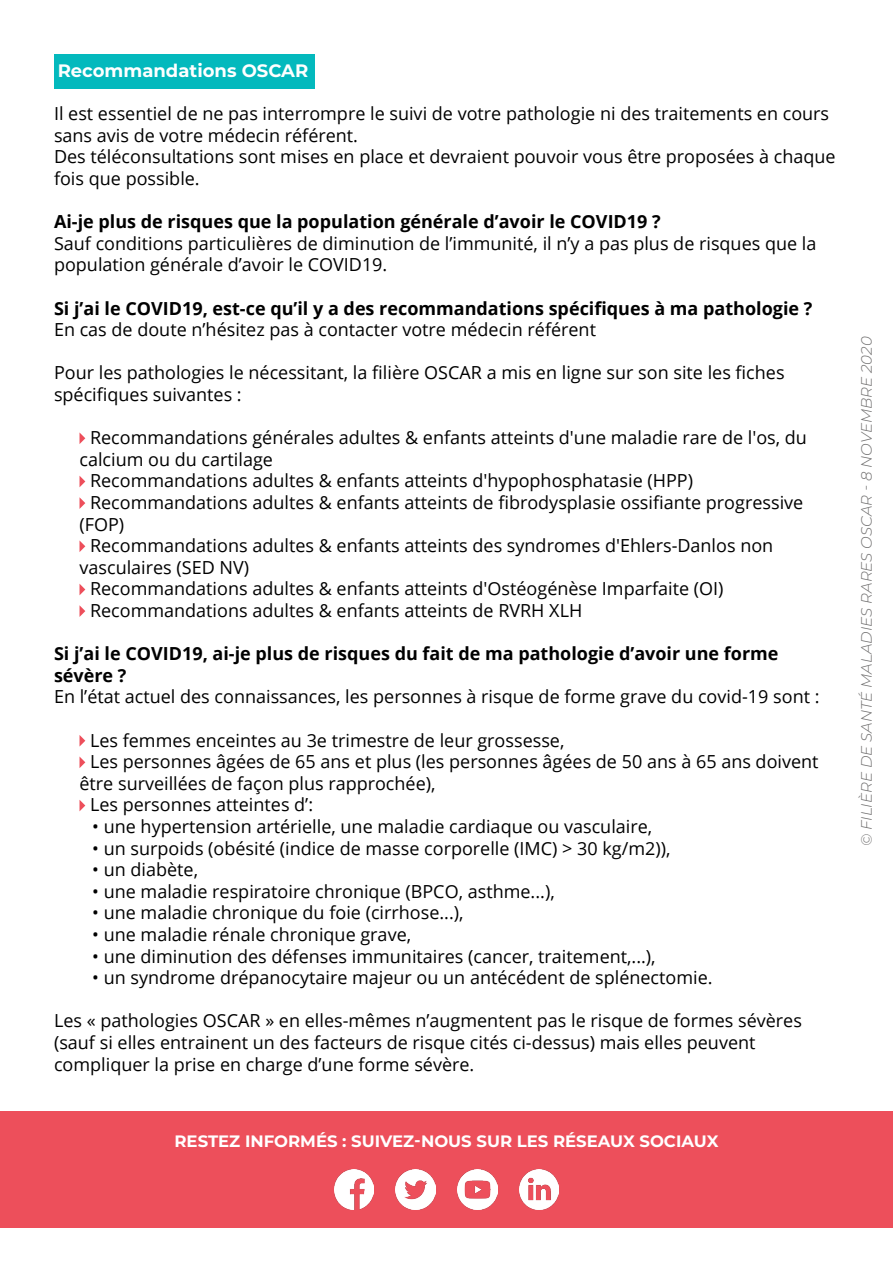
<style>
.page{position:relative;width:893px;height:1263px;background:#fff}
.page>*{position:absolute;margin:0;border:0;box-sizing:border-box;transform-origin:0 0}
.t1{font:18px/21.6px "Open Sans";color:#000}
.t2{font:700 18px/21.6px "Open Sans";color:#000}
.t3{font:700 18px "Montserrat";color:#fff}
.t4{font:700 16.5px "Montserrat";color:#fff}
.t5{font:italic 300 15px "Montserrat";color:#706f6f}
</style>
<div class="page">
<div style="left:0;top:1110px;width:893px;height:117px;background:#ed4f5b"></div>
<img style="left:334px;top:1169px;width:40px;height:40px">
<img style="left:519px;top:1169px;width:40px;height:40px">
<img style="left:396px;top:1169px;width:39px;height:40px">
<img style="left:457px;top:1169px;width:40px;height:40px">
<svg style="left:80px;top:433px;width:5px;height:11px"></svg>
<svg style="left:80px;top:476px;width:5px;height:11px"></svg>
<svg style="left:80px;top:498px;width:5px;height:11px"></svg>
<svg style="left:80px;top:541px;width:5px;height:11px"></svg>
<svg style="left:80px;top:584px;width:5px;height:11px"></svg>
<svg style="left:80px;top:606px;width:5px;height:11px"></svg>
<svg style="left:80px;top:735px;width:5px;height:11px"></svg>
<svg style="left:80px;top:757px;width:5px;height:11px"></svg>
<svg style="left:80px;top:800px;width:5px;height:11px"></svg>
<div style="left:54px;top:54px;width:261px;height:34px;background:#03b9bd"></div>
<p class="t3" style="left:58px;top:57px;width:252px">Recommandations OSCAR</p>
<p class="t1" style="left:54px;top:102px;width:783px">Il est essentiel de ne pas interrompre le suivi de votre pathologie ni des traitements en cours sans avis de votre médecin référent.<br>Des téléconsultations sont mises en place et devraient pouvoir vous être proposées à chaque fois que possible.</p>
<p class="t2" style="left:54px;top:210px;width:608px">Ai-je plus de risques que la population générale d’avoir le COVID19 ?</p>
<p class="t1" style="left:54px;top:232px;width:764px">Sauf conditions particulières de diminution de l’immunité, il n’y a pas plus de risques que la population générale d’avoir le COVID19.</p>
<p class="t2" style="left:54px;top:297px;width:760px">Si j’ai le COVID19, est-ce qu’il y a des recommandations spécifiques à ma pathologie ?</p>
<p class="t1" style="left:54px;top:318px;width:544px">En cas de doute n’hésitez pas à contacter votre médecin référent</p>
<p class="t1" style="left:54px;top:361px;width:732px">Pour les pathologies le nécessitant, la filière OSCAR a mis en ligne sur son site les fiches spécifiques suivantes :</p>
<p class="t1" style="left:90px;top:426px;width:718px">Recommandations générales adultes &amp; enfants atteints d'une maladie rare de l'os, du</p>
<p class="t1" style="left:80px;top:448px;width:195px">calcium ou du cartilage</p>
<p class="t1" style="left:90px;top:469px;width:605px">Recommandations adultes &amp; enfants atteints d'hypophosphatasie (HPP)</p>
<p class="t1" style="left:90px;top:491px;width:715px">Recommandations adultes &amp; enfants atteints de fibrodysplasie ossifiante progressive</p>
<p class="t1" style="left:80px;top:513px;width:46px">(FOP)</p>
<p class="t1" style="left:90px;top:534px;width:685px">Recommandations adultes &amp; enfants atteints des syndromes d'Ehlers-Danlos non</p>
<p class="t1" style="left:80px;top:556px;width:171px">vasculaires (SED NV)</p>
<p class="t1" style="left:90px;top:577px;width:635px">Recommandations adultes &amp; enfants atteints d'Ostéogénèse Imparfaite (OI)</p>
<p class="t1" style="left:90px;top:599px;width:494px">Recommandations adultes &amp; enfants atteints de RVRH XLH</p>
<p class="t2" style="left:54px;top:642px;width:726px">Si j’ai le COVID19, ai-je plus de risques du fait de ma pathologie d’avoir une forme sévère ?</p>
<p class="t1" style="left:54px;top:685px;width:767px">En l’état actuel des connaissances, les personnes à risque de forme grave du covid-19 sont :</p>
<p class="t1" style="left:90px;top:729px;width:476px">Les femmes enceintes au 3e trimestre de leur grossesse,</p>
<p class="t1" style="left:90px;top:750px;width:730px">Les personnes âgées de 65 ans et plus (les personnes âgées de 50 ans à 65 ans doivent</p>
<p class="t1" style="left:80px;top:772px;width:357px">être surveillées de façon plus rapprochée),</p>
<p class="t1" style="left:90px;top:793px;width:225px">Les personnes atteintes d’:</p>
<p class="t1" style="left:92px;top:815px;width:562px">• une hypertension artérielle, une maladie cardiaque ou vasculaire,</p>
<p class="t1" style="left:92px;top:837px;width:580px">• un surpoids (obésité (indice de masse corporelle (IMC) &gt; 30 kg/m2)),</p>
<p class="t1" style="left:92px;top:858px;width:107px">• un diabète,</p>
<p class="t1" style="left:92px;top:880px;width:464px">• une maladie respiratoire chronique (BPCO, asthme...),</p>
<p class="t1" style="left:92px;top:901px;width:373px">• une maladie chronique du foie (cirrhose...),</p>
<p class="t1" style="left:92px;top:923px;width:320px">• une maladie rénale chronique grave,</p>
<p class="t1" style="left:92px;top:945px;width:565px">• une diminution des défenses immunitaires (cancer, traitement,...),</p>
<p class="t1" style="left:92px;top:966px;width:622px">• un syndrome drépanocytaire majeur ou un antécédent de splénectomie.</p>
<p class="t1" style="left:54px;top:1009px;width:749px">Les « pathologies OSCAR » en elles-mêmes n’augmentent pas le risque de formes sévères (sauf si elles entrainent un des facteurs de risque cités ci-dessus) mais elles peuvent compliquer la prise en charge d’une forme sévère.</p>
<p class="t4" style="left:174px;top:1129px;width:545px">RESTEZ INFORMÉS : SUIVEZ-NOUS SUR LES RÉSEAUX SOCIAUX</p>
<p class="t5" style="left:856px;top:846px;width:511px;rotate:-90deg">© FILIÈRE DE SANTÉ MALADIES RARES OSCAR - 8 NOVEMBRE 2020</p>
</div>
